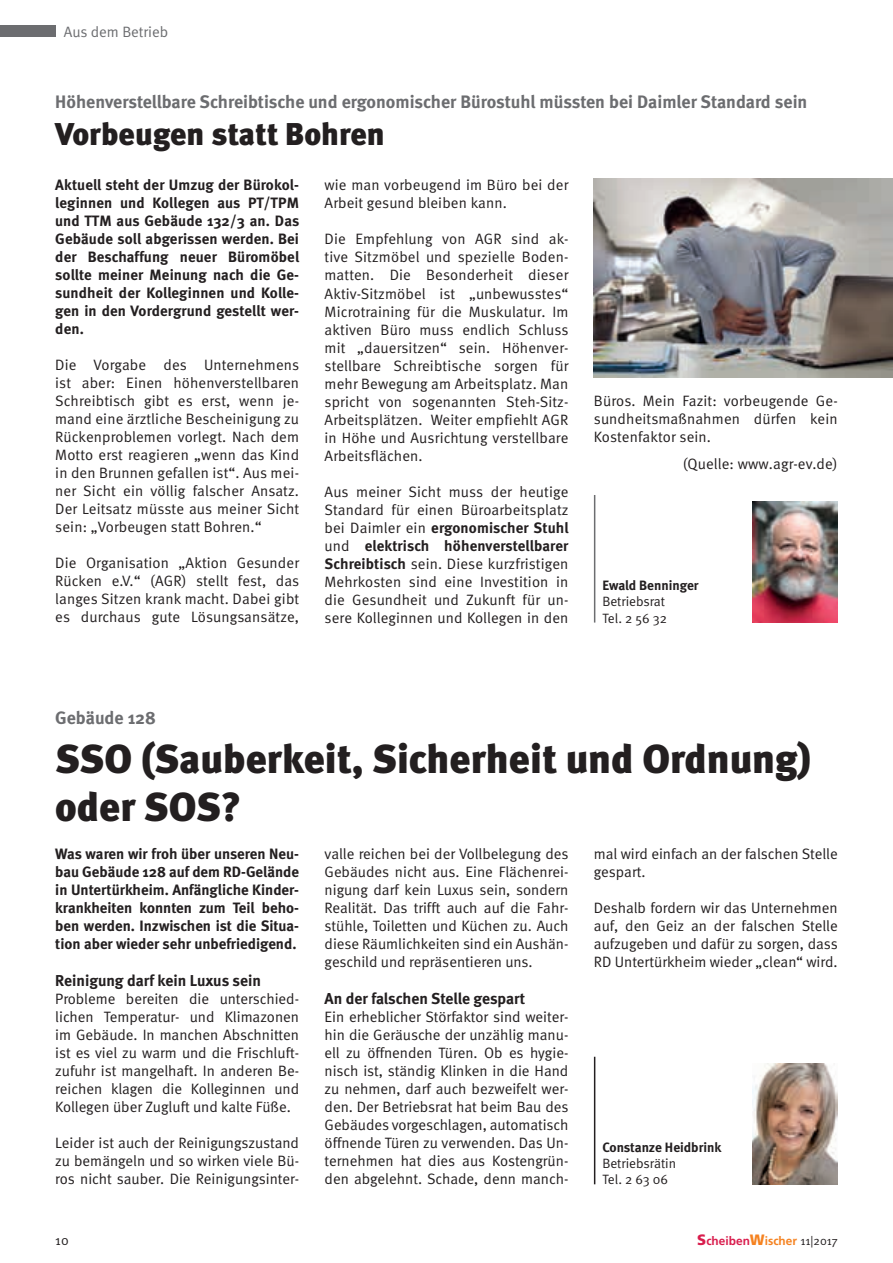
<style>
.page{position:relative;width:893px;height:1263px;background:#fff}
.page>*{position:absolute;margin:0;border:0;box-sizing:border-box;transform-origin:0 0}
.t1{font:900 40.5px/48.6px "Meta";color:#231f20}
.t2{font:900 31.5px "Meta";color:#231f20}
.t3{font:700 18px "Meta";color:#6c6d70}
.t4{font:700 15.75px "Meta";color:#231f20}
.t5{font:15px/18px "Meta Normal";color:#231f20;text-align:justify}
.t6{font:700 15px/18px "Meta";color:#231f20;text-align:justify}
.t7{font:15px "Meta Normal";color:#6c6d70}
.t8{font:13.5px/16.2px "Meta Normal";color:#231f20}
.t9{font:700 13.5px "Meta";color:#231f20}
.t10{font:700 12px "Frutiger";color:#d91d4d}
.s1{font-family:"Meta Normal";font-weight:400}
.s2{font-family:"Meta";font-weight:700}
.s3{font-weight:900;font-size:15px}
.s4{font-weight:900;font-size:15px;color:#f58220}
.s5{color:#f58220}
.s6{font-family:"Meta Normal";font-weight:400;color:#231f20}
</style>
<div class="page">
<div style="left:0;top:26px;width:55px;height:11px;background:#6c6d70"></div>
<img style="left:594px;top:179px;width:299px;height:199px">
<hr style="left:594px;top:495px;width:1px;height:127px;background:#6c6d70">
<img style="left:753px;top:501px;width:85px;height:121px">
<hr style="left:594px;top:1057px;width:1px;height:127px;background:#231f20">
<img style="left:753px;top:1063px;width:85px;height:121px">
<p class="t7" style="left:64px;top:24px;width:106px">Aus dem Betrieb</p>
<p class="t3" style="left:55px;top:91px;width:754px">Höhenverstellbare Schreibtische und ergonomischer Bürostuhl müssten bei Daimler Standard sein</p>
<h2 class="t2" style="left:55px;top:115px;width:331px">Vorbeugen statt Bohren</h2>
<p class="t5" style="left:325px;top:176px;width:245px">wie man vorbeugend im Büro bei der<br>Arbeit gesund bleiben kann.</p>
<p class="t5" style="left:325px;top:230px;width:245px">Die Empfehlung von AGR sind ak&shy;tive Sitzmöbel und spezielle Boden&shy;matten. Die Besonderheit dieser Aktiv-Sitzmöbel ist „unbewusstes“ Microtraining für die Muskulatur. Im aktiven Büro muss endlich Schluss mit „dauersitzen“ sein. Höhenver&shy;stellbare Schreibtische sorgen für mehr Bewegung am Arbeitsplatz. Man spricht von sogenannten Steh-Sitz-Arbeitsplätzen. Weiter empfiehlt AGR in Höhe und Ausrichtung verstellbare Arbeitsflächen.</p>
<p class="t5" style="left:325px;top:482px;width:245px">Aus meiner Sicht muss der heutige<br>Standard für einen Büroarbeitsplatz</p>
<p class="t6" style="left:325px;top:518px;width:245px"><span class="s1">bei Daimler ein</span> ergonomischer Stuhl <span class="s1">und</span> elektrisch höhenverstellbarer</p>
<p class="t5" style="left:325px;top:554px;width:245px"><span class="s2">Schreibtisch</span> sein. Diese kurzfristigen Mehrkosten sind eine Investition in die Gesundheit und Zukunft für un&shy;sere Kolleginnen und Kollegen in den</p>
<p class="t6" style="left:55px;top:176px;width:245px">Aktuell steht der Umzug der Bürokol&shy;leginnen und Kollegen aus PT/TPM und TTM aus Gebäude 132/3 an. Das Gebäude soll abgerissen werden. Bei der Beschaffung neuer Büromöbel sollte meiner Meinung nach die Ge&shy;sundheit der Kolleginnen und Kolle&shy;gen in den Vordergrund gestellt wer&shy;den.</p>
<p class="t5" style="left:55px;top:356px;width:245px">Die Vorgabe des Unternehmens ist aber: Einen höhenverstellbaren Schreibtisch gibt es erst, wenn je&shy;mand eine ärztliche Bescheinigung zu Rückenproblemen vorlegt. Nach dem Motto erst reagieren „wenn das Kind in den Brunnen gefallen ist“. Aus mei&shy;ner Sicht ein völlig falscher Ansatz.<br>Der Leitsatz müsste aus meiner Sicht sein: „Vorbeugen statt Bohren.“</p>
<p class="t5" style="left:55px;top:554px;width:245px">Die Organisation „Aktion Gesunder Rücken e.V.“ (AGR) stellt fest, das langes Sitzen krank macht. Dabei gibt es durchaus gute Lösungsansätze,</p>
<p class="t5" style="left:594px;top:392px;width:245px">Büros. Mein Fazit: vorbeugende Ge&shy;sundheitsmaßnahmen dürfen kein Kostenfaktor sein.</p>
<p class="t5" style="left:683px;top:454px;width:157px">(Quelle: www.agr-ev.de)</p>
<p class="t9" style="left:602px;top:577px;width:98px">Ewald Benninger</p>
<p class="t8" style="left:602px;top:593px;width:66px">Betriebsrat<br>Tel. 2 56 32</p>
<p class="t3" style="left:55px;top:707px;width:102px">Gebäude 128</p>
<h1 class="t1" style="left:55px;top:734px;width:757px">SSO (Sauberkeit, Sicherheit und Ordnung) oder SOS?</h1>
<p class="t5" style="left:325px;top:845px;width:245px">valle reichen bei der Vollbelegung des Gebäudes nicht aus. Eine Flächenrei&shy;nigung darf kein Luxus sein, sondern Realität. Das trifft auch auf die Fahr&shy;stühle, Toiletten und Küchen zu. Auch diese Räumlichkeiten sind ein Aushän&shy;geschild und repräsentieren uns.</p>
<p class="t4" style="left:325px;top:989px;width:202px">An der falschen Stelle gespart</p>
<p class="t5" style="left:325px;top:1008px;width:245px">Ein erheblicher Störfaktor sind weiter&shy;hin die Geräusche der unzählig manu&shy;ell zu öffnenden Türen. Ob es hygie&shy;nisch ist, ständig Klinken in die Hand zu nehmen, darf auch bezweifelt wer&shy;den. Der Betriebsrat hat beim Bau des Gebäudes vorgeschlagen, automatisch öffnende Türen zu verwenden. Das Un&shy;ternehmen hat dies aus Kostengrün&shy;den abgelehnt. Schade, denn manch-</p>
<p class="t6" style="left:55px;top:844px;width:245px">Was waren wir froh über unseren Neu&shy;bau Gebäude 128 auf dem RD-Gelände in Untertürkheim. Anfängliche Kinder&shy;krankheiten konnten zum Teil beho&shy;ben werden. Inzwischen ist die Situa&shy;tion aber wieder sehr unbefriedigend.</p>
<p class="t4" style="left:55px;top:971px;width:207px">Reinigung darf kein Luxus sein</p>
<p class="t5" style="left:55px;top:989px;width:245px">Probleme bereiten die unterschied&shy;lichen Temperatur- und Klimazonen im Gebäude. In manchen Abschnitten ist es viel zu warm und die Frischluft&shy;zufuhr ist mangelhaft. In anderen Be&shy;reichen klagen die Kolleginnen und Kollegen über Zugluft und kalte Füße.</p>
<p class="t5" style="left:55px;top:1133px;width:245px">Leider ist auch der Reinigungszustand zu bemängeln und so wirken viele Bü&shy;ros nicht sauber. Die Reinigungsinter-</p>
<p class="t5" style="left:594px;top:845px;width:245px">mal wird einfach an der falschen Stelle gespart.</p>
<p class="t5" style="left:594px;top:899px;width:245px">Deshalb fordern wir das Unternehmen auf, den Geiz an der falschen Stelle aufzugeben und dafür zu sorgen, dass RD Untertürkheim wieder „clean“ wird.</p>
<p class="t9" style="left:602px;top:1139px;width:121px">Constanze Heidbrink</p>
<p class="t8" style="left:602px;top:1155px;width:75px">Betriebsrätin<br>Tel. 2 63 06</p>
<p class="t8" style="left:55px;top:1232px;width:15px">10</p>
<p class="t10" style="left:697px;top:1234px;width:142px"><span class="s3">S</span>cheiben<span class="s4">W</span><span class="s5">ischer</span> <span class="s6">11|2017</span></p>
</div>
